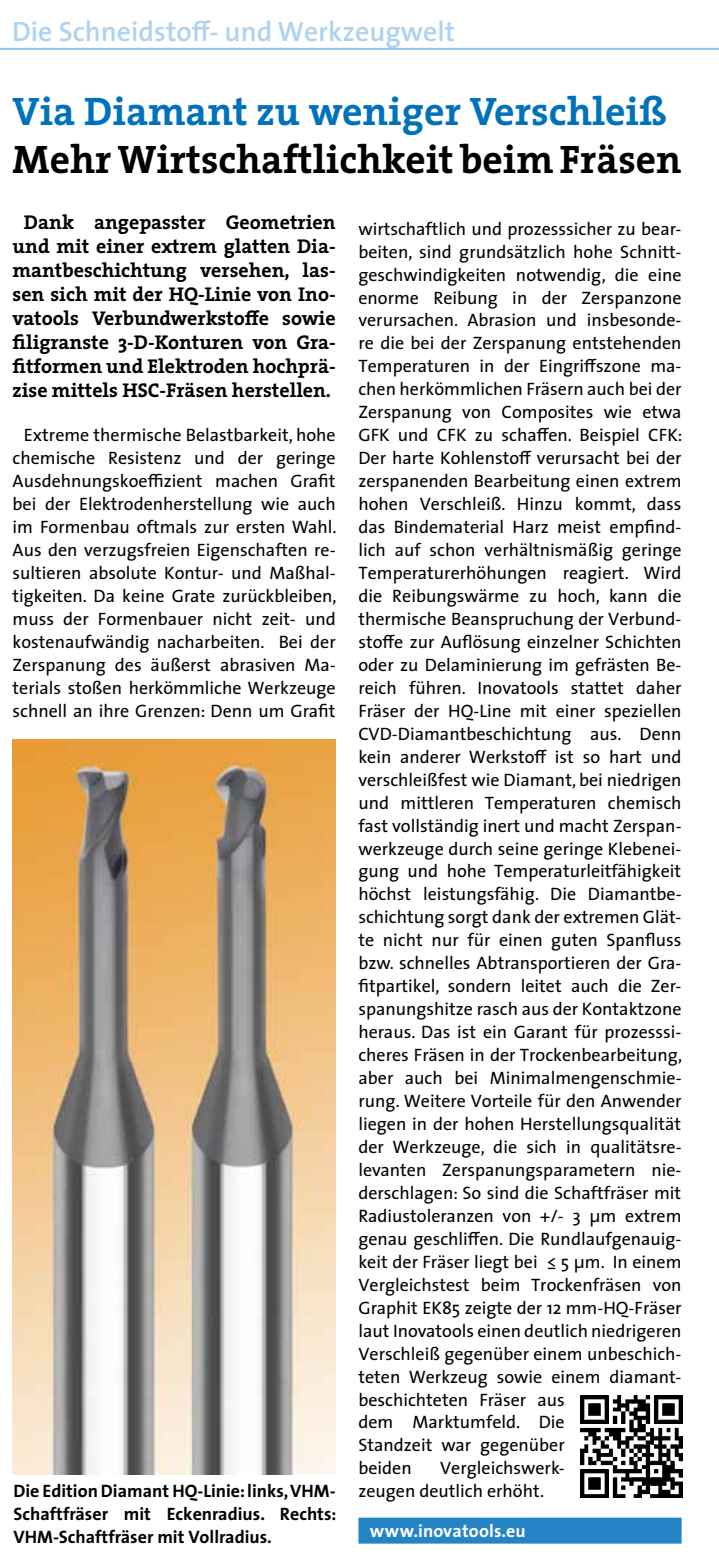
<style>
.page{position:relative;width:719px;height:1555px;background:#fff}
.page>*{position:absolute;margin:0;border:0;box-sizing:border-box;transform-origin:0 0}
.t1{font:700 40px "The Serif";color:#000}
.t2{font:700 40px "The Serif";color:#0072bc}
.t3{font:600 28px "The Sans";color:#add3f0}
.t4{font:700 20px/24px "The Serif";color:#000;text-align:center}
.t5{font:18px/23px "The Sans";color:#000}
.t6{font:700 18px/23px "The Sans";color:#000;text-align:justify}
.t7{font:700 18px "The Sans";letter-spacing:.005em;color:#fff}
</style>
<div class="page">
<hr style="left:0;top:48px;width:719px;height:2px;background:#92c5eb">
<div style="left:358px;top:1517px;width:324px;height:26px;background:#2484c6"></div>
<img style="left:13px;top:739px;width:323px;height:735px">
<img style="left:580px;top:1395px;width:102px;height:102px">
<h2 class="t3" style="left:12px;top:9px;width:445px">Die Schneidstoff- und Werkzeugwelt</h2>
<h1 class="t2" style="left:13px;top:78px;width:656px">Via Diamant zu weniger Verschleiß</h1>
<h1 class="t1" style="left:13px;top:126px;width:670px">Mehr Wirtschaftlichkeit beim Fräsen</h1>
<p class="t4" style="left:13px;top:210px;width:325px">Dank angepasster Geometrien und mit einer extrem glatten Dia&shy;mantbeschichtung versehen, las&shy;sen sich mit der HQ-Linie von Ino&shy;vatools Verbundwerkstoffe sowie filigranste 3-D-Konturen von Gra&shy;fitformen und Elektroden hochprä&shy;zise mittels HSC-Fräsen herstellen.</p>
<p class="t5" style="left:13px;top:423px;width:325px;text-align:center">Extreme thermische Belastbarkeit, hohe chemische Resistenz und der geringe Ausdehnungskoeffizient machen Grafit bei der Elektrodenherstellung wie auch im Formenbau oftmals zur ersten Wahl.<br>Aus den verzugsfreien Eigenschaften re&shy;sultieren absolute Kontur- und Maßhal&shy;tigkeiten. Da keine Grate zurückbleiben, muss der Formenbauer nicht zeit- und kostenaufwändig nacharbeiten. Bei der Zerspanung des äußerst abrasiven Ma&shy;terials stoßen herkömmliche Werkzeuge schnell an ihre Grenzen: Denn um Grafit</p>
<p class="t6" style="left:14px;top:1479px;width:325px">Die Edition Diamant HQ-Linie: links, VHM-Schaftfräser mit Eckenradius. Rechts:<br>VHM-Schaftfräser mit Vollradius.</p>
<p class="t5" style="left:358px;top:216px;width:326px">wirtschaftlich und prozesssicher zu bear&shy;beiten, sind grundsätzlich hohe Schnitt&shy;geschwindigkeiten notwendig, die eine enorme Reibung in der Zerspanzone verursachen. Abrasion und insbesonde&shy;re die bei der Zerspanung entstehenden Temperaturen in der Eingriffszone ma&shy;chen herkömmlichen Fräsern auch bei der Zerspanung von Composites wie etwa GFK und CFK zu schaffen. Beispiel CFK:<br>Der harte Kohlenstoff verursacht bei der zerspanenden Bearbeitung einen extrem hohen Verschleiß. Hinzu kommt, dass das Bindematerial Harz meist empfind&shy;lich auf schon verhältnismäßig geringe Temperaturerhöhungen reagiert. Wird die Reibungswärme zu hoch, kann die thermische Beanspruchung der Verbund&shy;stoffe zur Auflösung einzelner Schichten oder zu Delaminierung im gefrästen Be&shy;reich führen. Inovatools stattet daher Fräser der HQ-Line mit einer speziellen CVD-Diamantbeschichtung aus. Denn kein anderer Werkstoff ist so hart und verschleißfest wie Diamant, bei niedrigen und mittleren Temperaturen chemisch fast vollständig inert und macht Zerspan&shy;werkzeuge durch seine geringe Klebenei&shy;gung und hohe Temperaturleitfähigkeit höchst leistungsfähig. Die Diamantbe&shy;schichtung sorgt dank der extremen Glät&shy;te nicht nur für einen guten Spanfluss bzw. schnelles Abtransportieren der Gra&shy;fitpartikel, sondern leitet auch die Zer&shy;spanungshitze rasch aus der Kontaktzone heraus. Das ist ein Garant für prozesssi&shy;cheres Fräsen in der Trockenbearbeitung, aber auch bei Minimalmengenschmie&shy;rung. Weitere Vorteile für den Anwender liegen in der hohen Herstellungsqualität der Werkzeuge, die sich in qualitätsre&shy;levanten Zerspanungsparametern nie&shy;derschlagen: So sind die Schaftfräser mit Radiustoleranzen von +/- 3 µm extrem genau geschliffen. Die Rundlaufgenauig&shy;keit der Fräser liegt bei ≤ 5 µm. In einem Vergleichstest beim Trockenfräsen von Graphit EK85 zeigte der 12 mm-HQ-Fräser laut Inovatools einen deutlich niedrigeren Verschleiß gegenüber einem unbeschich&shy;teten Werkzeug sowie einem diamant&shy;beschichteten Fräser aus<br>dem Marktumfeld. Die<br>Standzeit war gegenüber<br>beiden</p>
<p class="t5" style="left:358px;top:1456px;width:208px;text-indent:82px">Vergleichswerk&shy;zeugen deutlich erhöht.</p>
<p class="t7" style="left:370px;top:1516px;width:158px">www.inovatools.eu</p>
</div>
